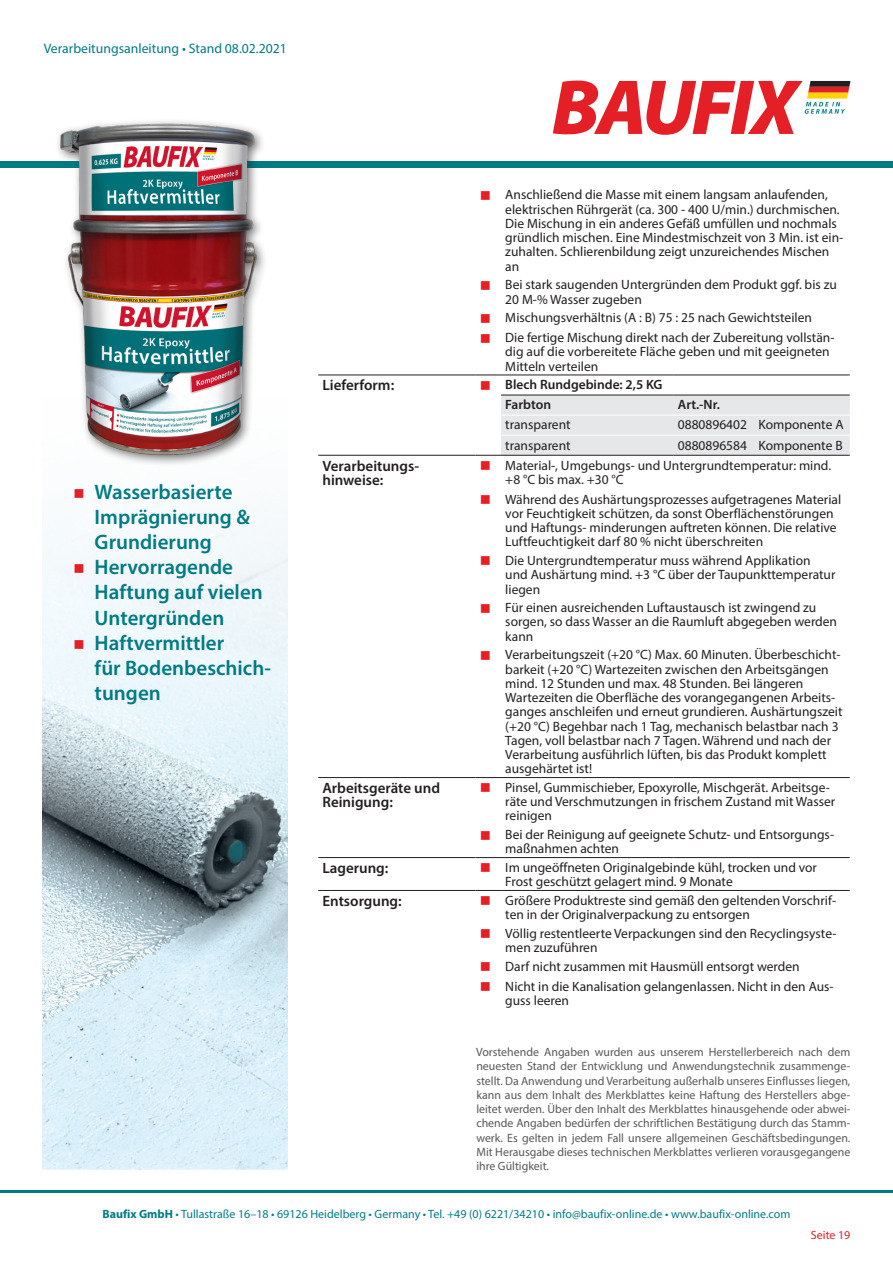
<style>
.page{position:relative;width:893px;height:1263px;background:#fff}
.page>*{position:absolute;margin:0;border:0;box-sizing:border-box;transform-origin:0 0}
.t1{font:600 21px/25.2px "Myriad Pro";color:#007b85}
.t2{font:600 15px/14.2px "Myriad Pro";color:#231f20}
.t3{font:13.8px "Myriad Pro";color:#007b85}
.t4{font:13.5px/14.2px "Myriad Pro";color:#231f20}
.t5{font:600 13.5px/20.1px "Myriad Pro";color:#231f20}
.t6{font:12px/14.2px "Myriad Pro";color:#57585a;text-align:justify}
.t7{font:12px "Myriad Pro";color:#007b85}
.t8{font:12px "Myriad Pro";color:#e41f25}
.s1{color:#e41f25}
.s2{font-weight:700}
</style>
<div class="page">
<div style="left:0;top:162px;width:893px;height:6px;background:#007b85"></div>
<hr style="left:0;top:1191px;width:893px;height:2px;background:#007b85">
<svg style="left:553px;top:81px;width:297px;height:54px"></svg>
<img style="left:43px;top:525px;width:244px;height:645px">
<img style="left:13px;top:121px;width:294px;height:344px">
<hr style="left:318px;top:857px;width:158px;height:1px;background:#231f20">
<svg style="left:476px;top:857px;width:25px;height:1px"></svg>
<hr style="left:501px;top:857px;width:173px;height:1px;background:#231f20">
<hr style="left:674px;top:857px;width:176px;height:1px;background:#231f20">
<hr style="left:318px;top:890px;width:158px;height:1px;background:#231f20">
<svg style="left:476px;top:890px;width:25px;height:1px"></svg>
<hr style="left:501px;top:890px;width:173px;height:1px;background:#231f20">
<hr style="left:674px;top:890px;width:176px;height:1px;background:#231f20">
<hr style="left:318px;top:455px;width:158px;height:1px;background:#231f20">
<svg style="left:476px;top:395px;width:374px;height:61px"></svg>
<hr style="left:501px;top:435px;width:173px;height:1px;background:#fff">
<hr style="left:674px;top:435px;width:176px;height:1px;background:#fff">
<hr style="left:318px;top:375px;width:158px;height:1px;background:#231f20">
<svg style="left:476px;top:375px;width:25px;height:1px"></svg>
<hr style="left:501px;top:375px;width:173px;height:1px;background:#231f20">
<hr style="left:674px;top:375px;width:176px;height:1px;background:#231f20">
<hr style="left:318px;top:777px;width:158px;height:1px;background:#231f20">
<svg style="left:476px;top:777px;width:25px;height:1px"></svg>
<hr style="left:501px;top:777px;width:173px;height:1px;background:#231f20">
<hr style="left:674px;top:777px;width:176px;height:1px;background:#231f20">
<svg style="left:85px;top:574px;width:15px;height:1px"></svg>
<svg style="left:85px;top:650px;width:15px;height:1px"></svg>
<p class="t3" style="left:44px;top:40px;width:245px">Verarbeitungsanleitung • Stand 08.02.2021</p>
<h1 class="t1" style="left:95px;top:478px;width:157px;text-indent:-21px"><span class="s1">■</span> Wasserbasierte<br>Imprägnierung &amp;<br>Grundierung</h1>
<h1 class="t1" style="left:95px;top:554px;width:170px;text-indent:-21px"><span class="s1">■</span> Hervorragende<br>Haftung auf vielen<br>Untergründen</h1>
<h1 class="t1" style="left:95px;top:630px;width:178px;text-indent:-21px"><span class="s1">■</span> Haftvermittler<br>für Bodenbeschich&shy;tungen</h1>
<p class="t4" style="left:505px;top:187px;width:340px;text-indent:-26px"><span class="s1">■</span> Anschließend die Masse mit einem langsam anlaufenden, elektrischen Rührgerät (ca. 300 - 400 U/min.) durchmischen.<br>Die Mischung in ein anderes Gefäß umfüllen und nochmals gründlich mischen. Eine Mindestmischzeit von 3 Min. ist ein&shy;zuhalten. Schlierenbildung zeigt unzureichendes Mischen an</p>
<p class="t4" style="left:505px;top:277px;width:333px;text-indent:-26px"><span class="s1">■</span> Bei stark saugenden Untergründen dem Produkt ggf. bis zu<br>20 M-% Wasser zugeben</p>
<p class="t4" style="left:480px;top:310px;width:334px"><span class="s1">■</span> Mischungsverhältnis (A : B) 75 : 25 nach Gewichtsteilen</p>
<p class="t4" style="left:505px;top:330px;width:331px;text-indent:-26px"><span class="s1">■</span> Die fertige Mischung direkt nach der Zubereitung vollstän&shy;dig auf die vorbereitete Fläche geben und mit geeigneten<br>Mitteln verteilen</p>
<p class="t2" style="left:322px;top:378px;width:73px">Lieferform:</p>
<p class="t5" style="left:505px;top:374px;width:159px;text-indent:-26px"><span class="s1">■</span> Blech Rundgebinde: 2,5 KG<br>Farbton</p>
<p class="t5" style="left:678px;top:394px;width:44px">Art.-Nr.</p>
<p class="t4" style="left:505px;top:418px;width:67px">transparent</p>
<p class="t4" style="left:678px;top:418px;width:167px">0880896402 Komponente A</p>
<p class="t4" style="left:505px;top:438px;width:67px">transparent</p>
<p class="t4" style="left:678px;top:438px;width:166px">0880896584 Komponente B</p>
<p class="t2" style="left:322px;top:458px;width:98px">Verarbeitungs&shy;hinweise:</p>
<p class="t4" style="left:505px;top:458px;width:327px;text-indent:-26px"><span class="s1">■</span> Material-, Umgebungs- und Untergrundtemperatur: mind. +8 °C bis max. +30 °C</p>
<p class="t4" style="left:505px;top:492px;width:337px;text-indent:-26px"><span class="s1">■</span> Während des Aushärtungsprozesses aufgetragenes Material vor Feuchtigkeit schützen, da sonst Oberflächenstörungen und Haftungs- minderungen auftreten können. Die relative Luftfeuchtigkeit darf 80 % nicht überschreiten</p>
<p class="t4" style="left:505px;top:553px;width:332px;text-indent:-26px"><span class="s1">■</span> Die Untergrundtemperatur muss während Applikation und Aushärtung mind. +3 °C über der Taupunkttemperatur liegen</p>
<p class="t4" style="left:505px;top:600px;width:333px;text-indent:-26px"><span class="s1">■</span> Für einen ausreichenden Luftaustausch ist zwingend zu sorgen, so dass Wasser an die Raumluft abgegeben werden kann</p>
<p class="t4" style="left:505px;top:647px;width:339px;text-indent:-26px"><span class="s1">■</span> Verarbeitungszeit (+20 °C) Max. 60 Minuten. Überbeschicht&shy;barkeit (+20 °C) Wartezeiten zwischen den Arbeitsgängen mind. 12 Stunden und max. 48 Stunden. Bei längeren Wartezeiten die Oberfläche des vorangegangenen Arbeits&shy;ganges anschleifen und erneut grundieren. Aushärtungszeit (+20 °C) Begehbar nach 1 Tag, mechanisch belastbar nach 3<br>Tagen, voll belastbar nach 7 Tagen. Während und nach der Verarbeitung ausführlich lüften, bis das Produkt komplett ausgehärtet ist!</p>
<p class="t2" style="left:322px;top:780px;width:119px">Arbeitsgeräte und<br>Reinigung:</p>
<p class="t4" style="left:505px;top:780px;width:331px;text-indent:-26px"><span class="s1">■</span> Pinsel, Gummischieber, Epoxyrolle, Mischgerät. Arbeitsge&shy;räte und Verschmutzungen in frischem Zustand mit Wasser reinigen</p>
<p class="t4" style="left:505px;top:827px;width:330px;text-indent:-26px"><span class="s1">■</span> Bei der Reinigung auf geeignete Schutz- und Entsorgungs&shy;maßnahmen achten</p>
<p class="t2" style="left:322px;top:860px;width:67px">Lagerung:</p>
<p class="t4" style="left:505px;top:860px;width:313px;text-indent:-26px"><span class="s1">■</span> Im ungeöffneten Originalgebinde kühl, trocken und vor<br>Frost geschützt gelagert mind. 9 Monate</p>
<p class="t2" style="left:322px;top:893px;width:81px">Entsorgung:</p>
<p class="t4" style="left:505px;top:893px;width:332px;text-indent:-26px"><span class="s1">■</span> Größere Produktreste sind gemäß den geltenden Vorschrif&shy;ten in der Originalverpackung zu entsorgen</p>
<p class="t4" style="left:505px;top:926px;width:333px;text-indent:-26px"><span class="s1">■</span> Völlig restentleerte Verpackungen sind den Recyclingsyste&shy;men zuzuführen</p>
<p class="t4" style="left:480px;top:959px;width:321px"><span class="s1">■</span> Darf nicht zusammen mit Hausmüll entsorgt werden</p>
<p class="t4" style="left:505px;top:979px;width:330px;text-indent:-26px"><span class="s1">■</span> Nicht in die Kanalisation gelangenlassen. Nicht in den Aus&shy;guss leeren</p>
<p class="t6" style="left:476px;top:1045px;width:376px">Vorstehende Angaben wurden aus unserem Herstellerbereich nach dem neuesten Stand der Entwicklung und Anwendungstechnik zusammenge&shy;stellt. Da Anwendung und Verarbeitung außerhalb unseres Einflusses liegen, kann aus dem Inhalt des Merkblattes keine Haftung des Herstellers abge&shy;leitet werden. Über den Inhalt des Merkblattes hinausgehende oder abwei&shy;chende Angaben bedürfen der schriftlichen Bestätigung durch das Stamm&shy;werk. Es gelten in jedem Fall unsere allgemeinen Geschäftsbedingungen.<br>Mit Herausgabe dieses technischen Merkblattes verlieren vorausgegangene ihre Gültigkeit.</p>
<p class="t7" style="left:102px;top:1206px;width:690px"><span class="s2">Baufix GmbH</span> • Tullastraße 16–18 • 69126 Heidelberg • Germany • Tel. +49 (0) 6221/34210 • info@baufix-online.de • www.baufix-online.com</p>
<p class="t8" style="left:811px;top:1228px;width:41px">Seite 19</p>
</div>
